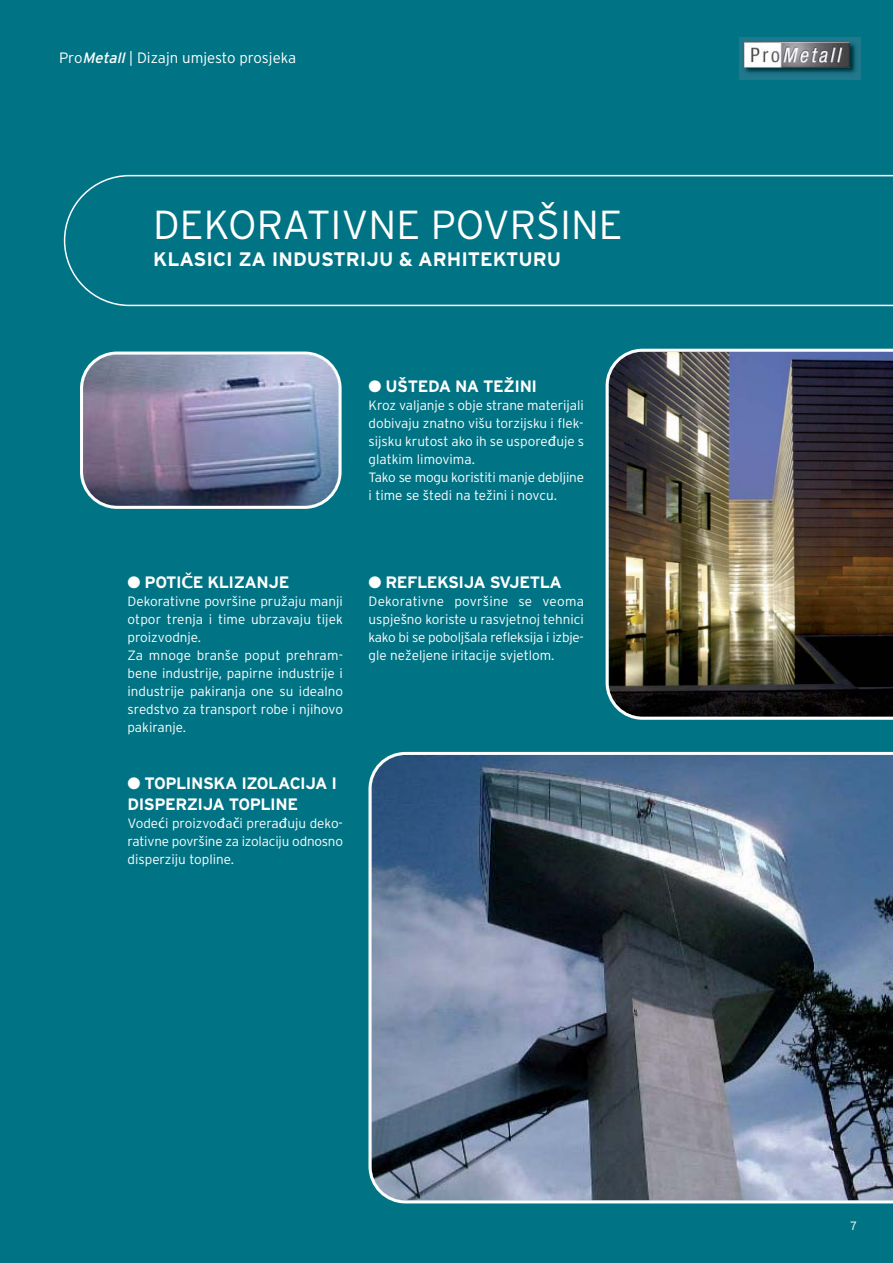
<style>
.page{position:relative;width:893px;height:1263px;background:#007485}
.page>*{position:absolute;margin:0;border:0;box-sizing:border-box;transform-origin:0 0}
.t1{font:300 40.5px "Interstate";color:#fff}
.t2{font:700 19.5px "Interstate";color:#fff}
.t3{font:700 16.5px/21px "Interstate";letter-spacing:-.025em;color:#fff}
.t4{font:300 15px "Interstate";color:#fff}
.t5{font:300 13.5px/18px "Interstate";color:#fff}
.t6{font:300 12px "Interstate";color:#fff}
.s1{font-weight:400;font-style:italic}
.s2{font-family:"Lucida Grande";font-weight:400}
.s3{font-family:"Lucida Grande"}
</style>
<div class="page">
<svg style="left:64px;top:175px;width:829px;height:131px"></svg>
<img style="left:739px;top:37px;width:122px;height:42px">
<img style="left:744px;top:43px;width:105px;height:24px">
<svg style="left:368px;top:752px;width:525px;height:451px;background:#5e6d82"></svg>
<img style="left:606px;top:349px;width:287px;height:371px">
<svg style="left:80px;top:352px;width:262px;height:157px;background:#8288a4"></svg>
<p class="t4" style="left:59px;top:52px;width:239px">Pro<span class="s1">Metall</span>| Dizajn umjesto prosjeka</p>
<p class="t1" style="left:153px;top:210px;width:471px">DEKORATIVNE POVRŠINE</p>
<p class="t2" style="left:153px;top:252px;width:409px">KLASICI ZA INDUSTRIJU &amp; ARHITEKTURU</p>
<p class="t3" style="left:368px;top:377px;width:170px">● UŠTEDA NA TEŽINI</p>
<p class="t5" style="left:368px;top:397px;width:217px">Kroz valjanje s obje strane materijali dobivaju znatno višu torzijsku i flek&shy;sijsku krutost ako ih se uspore<span class="s2">đ</span>uje s glatkim limovima.<br>Tako se mogu koristiti manje debljine i time se štedi na težini i novcu.</p>
<p class="t3" style="left:128px;top:573px;width:163px">● POTI<span class="s3">Č</span>E KLIZANJE</p>
<p class="t5" style="left:128px;top:594px;width:217px">Dekorativne površine pružaju manji otpor trenja i time ubrzavaju tijek proizvodnje.<br>Za mnoge branše poput prehram&shy;bene industrije, papirne industrije i industrije pakiranja one su idealno sredstvo za transport robe i njihovo pakiranje.</p>
<p class="t3" style="left:128px;top:774px;width:211px">● TOPLINSKA IZOLACIJA I<br>DISPERZIJA TOPLINE</p>
<p class="t5" style="left:128px;top:816px;width:217px;text-align:justify">Vode<span class="s2">ć</span>i proizvo<span class="s2">đ</span>a<span class="s2">č</span>i prera<span class="s2">đ</span>uju deko&shy;rativne površine za izolaciju odnosno disperziju topline.</p>
<p class="t3" style="left:368px;top:573px;width:195px">● REFLEKSIJA SVJETLA</p>
<p class="t5" style="left:368px;top:594px;width:217px;text-align:justify">Dekorativne površine se veoma uspješno koriste u rasvjetnoj tehnici kako bi se poboljšala refleksija i izbje&shy;gle neželjene iritacije svjetlom.</p>
<p class="t6" style="left:850px;top:1221px;width:8px">7</p>
</div>
